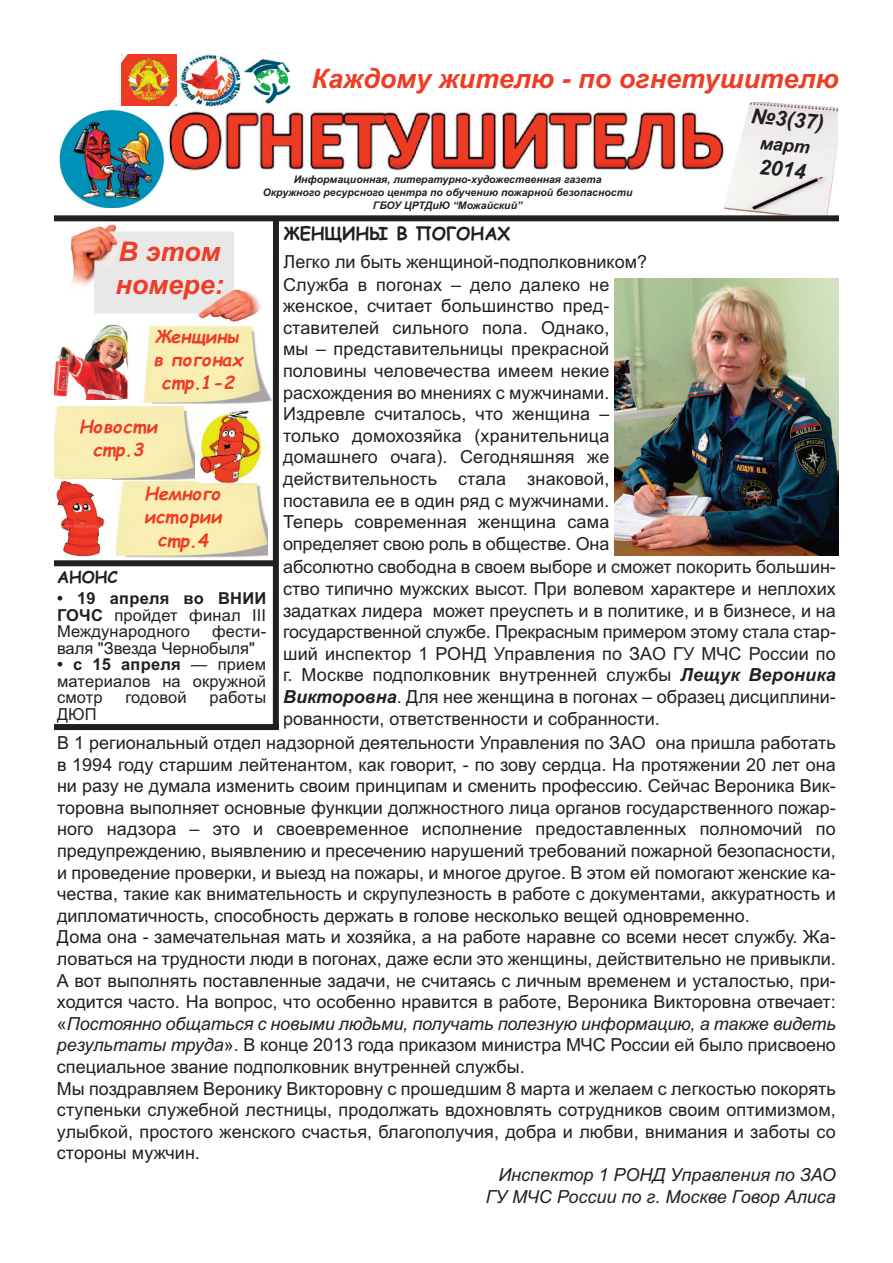
<style>
.page{position:relative;width:893px;height:1263px;background:#fff}
.page>*{position:absolute;margin:0;border:0;box-sizing:border-box;transform-origin:0 0}
.t1{font:italic 700 27px/32.4px "Arial";color:#ef3c25}
.t2{font:italic 700 21px "Arial";color:#231f20}
.t3{font:18px/21.6px "Arial";color:#231f20}
.t4{font:italic 18px/21.6px "Arial";color:#231f20;text-align:right}
.t5{font:italic 700 18px/23.2px "Comic Sans MS";color:#ef3c25;text-align:center}
.t6{font:700 18px "Comic Sans MS";color:#231f20}
.t7{font:italic 700 18px "Arial";color:#231f20}
.t8{font:16.5px/16.5px "Arial";letter-spacing:.01em;color:#231f20;text-align:justify}
.t9{font:700 16.5px "Comic Sans MS";color:#231f20}
.t10{font:italic 700 10.5px/12.6px "Arial";color:#231f20;text-align:center}
.s1{font-weight:700}
.s2{font-weight:700;font-style:italic}
.s3{font-style:italic}
</style>
<div class="page">
<div style="left:54px;top:724px;width:225px;height:6px;background:#231f20"></div>
<img style="left:724px;top:103px;width:113px;height:111px">
<img style="left:142px;top:320px;width:131px;height:86px">
<img style="left:59px;top:109px;width:106px;height:99px">
<img style="left:169px;top:109px;width:558px;height:63px">
<img style="left:244px;top:59px;width:47px;height:45px">
<img style="left:116px;top:478px;width:151px;height:79px">
<img style="left:54px;top:405px;width:140px;height:74px">
<img style="left:70px;top:224px;width:194px;height:99px">
<div style="left:54px;top:215px;width:785px;height:6px;background:#231f20"></div>
<img style="left:180px;top:54px;width:61px;height:53px">
<img style="left:56px;top:480px;width:49px;height:77px">
<div style="left:54px;top:560px;width:222px;height:6px;background:#231f20"></div>
<img style="left:121px;top:55px;width:56px;height:51px">
<div style="left:196px;top:408px;width:72px;height:74px;background:#fff"></div>
<img style="left:200px;top:410px;width:62px;height:72px">
<div style="left:273px;top:219px;width:6px;height:509px;background:#231f20"></div>
<img style="left:54px;top:320px;width:79px;height:80px">
<img style="left:614px;top:278px;width:225px;height:277px">
<h1 class="t1" style="left:312px;top:63px;width:529px">Каждому жителю - по огнетушителю</h1>
<h1 class="t1" style="left:115px;top:236px;width:110px">В этом номере:</h1>
<p class="t5" style="left:154px;top:325px;width:90px">Женщины в погонах ст р.1-2</p>
<p class="t5" style="left:79px;top:415px;width:80px">Новост и ст p.3</p>
<p class="t5" style="left:144px;top:482px;width:79px">Немного ист ории ст р.4</p>
<p class="t10" style="left:263px;top:173px;width:371px">Информационная, литературно-художественная газета<br>Окружного ресурсного центра по обучению пожарной безопасности<br>ГБОУ ЦРТДиЮ “Можайский”</p>
<p class="t6" style="left:284px;top:223px;width:228px">ЖЕНЩИНЫ В ПОГОНАХ</p>
<p class="t3" style="left:283px;top:251px;width:366px">Легко ли быть женщиной-подполковником?<br>Служба в погонах – дело далеко не женское, считает большинство пред&shy;ставителей сильного пола. Однако,<br>мы – представительницы прекрасной половины человечества имеем некие расхождения во мнениях с мужчинами.<br>Издревле считалось, что женщина – только домохозяйка (хранительница домашнего очага). Сегодняшняя же действительность стала знаковой, поставила ее в один ряд с мужчинами.<br>Теперь современная женщина сама определяет свою роль в обществе. Она</p>
<p class="t2" style="left:753px;top:103px;width:75px;rotate:6deg">№3(37)</p>
<p class="t7" style="left:761px;top:132px;width:52px;rotate:6deg">март</p>
<p class="t2" style="left:761px;top:155px;width:48px;rotate:6deg">2014</p>
<p class="t9" style="left:57px;top:568px;width:62px">АНОНС</p>
<p class="t8" style="left:57px;top:590px;width:211px"><span class="s1">• 19 апреля во ВНИИ ГОЧС</span> пройдет финал III Международного</p>
<p class="t8" style="left:57px;top:623px;width:211px;text-indent:155px">фести&shy;валя "Звезда Чернобыля"</p>
<p class="t8" style="left:57px;top:656px;width:211px"><span class="s1">• с 15 апреля</span> — прием материалов на окружной смотр</p>
<p class="t8" style="left:125px;top:689px;width:63px">годовой</p>
<p class="t8" style="left:209px;top:689px;width:58px">работы</p>
<p class="t8" style="left:57px;top:706px;width:41px">ДЮП</p>
<p class="t3" style="left:283px;top:556px;width:554px;text-align:justify">абсолютно свободна в своем выборе и сможет покорить большин&shy;ство типично мужских высот. При волевом характере и неплохих задатках лидера может преуспеть и в политике, и в бизнесе, и на государственной службе. Прекрасным примером этому стала стар&shy;ший инспектор 1 РОНД Управления по ЗАО ГУ МЧС России по г. Москве подполковник внутренней службы <span class="s2">Лещук Вероника Викторовна</span>. Для нее женщина в погонах – образец дисциплини&shy;рованности, ответственности и собранности.</p>
<p class="t3" style="left:57px;top:732px;width:780px">В 1 региональный отдел надзорной деятельности Управления по ЗАО она пришла работать в 1994 году старшим лейтенантом, как говорит, - по зову сердца. На протяжении 20 лет она ни разу не думала изменить своим принципам и сменить профессию. Сейчас Вероника Вик&shy;торовна выполняет основные функции должностного лица органов государственного пожар&shy;ного надзора – это и своевременное исполнение предоставленных полномочий по предупреждению, выявлению и пресечению нарушений требований пожарной безопасности, и проведение проверки, и выезд на пожары, и многое другое. В этом ей помогают женские ка&shy;чества, такие как внимательность и скрупулезность в работе с документами, аккуратность и дипломатичность, способность держать в голове несколько вещей одновременно.<br>Дома она - замечательная мать и хозяйка, а на работе наравне со всеми несет службу. Жа&shy;ловаться на трудности люди в погонах, даже если это женщины, действительно не привыкли.<br>А вот выполнять поставленные задачи, не считаясь с личным временем и усталостью, при&shy;ходится часто. На вопрос, что особенно нравится в работе, Вероника Викторовна отвечает: «<span class="s3">Постоянно общаться с новыми людьми, получать полезную информацию, а также видеть результаты труда</span>». В конце 2013 года приказом министра МЧС России ей было присвоено специальное звание подполковник внутренней службы.<br>Мы поздравляем Веронику Викторовну с прошедшим 8 марта и желаем с легкостью покорять ступеньки служебной лестницы, продолжать вдохновлять сотрудников своим оптимизмом, улыбкой, простого женского счастья, благополучия, добра и любви, внимания и заботы со стороны мужчин.</p>
<p class="t4" style="left:486px;top:1164px;width:352px">Инспектор 1 РОНД Управления по ЗАО<br>ГУ МЧС России по г. Москве Говор Алиса</p>
</div>
